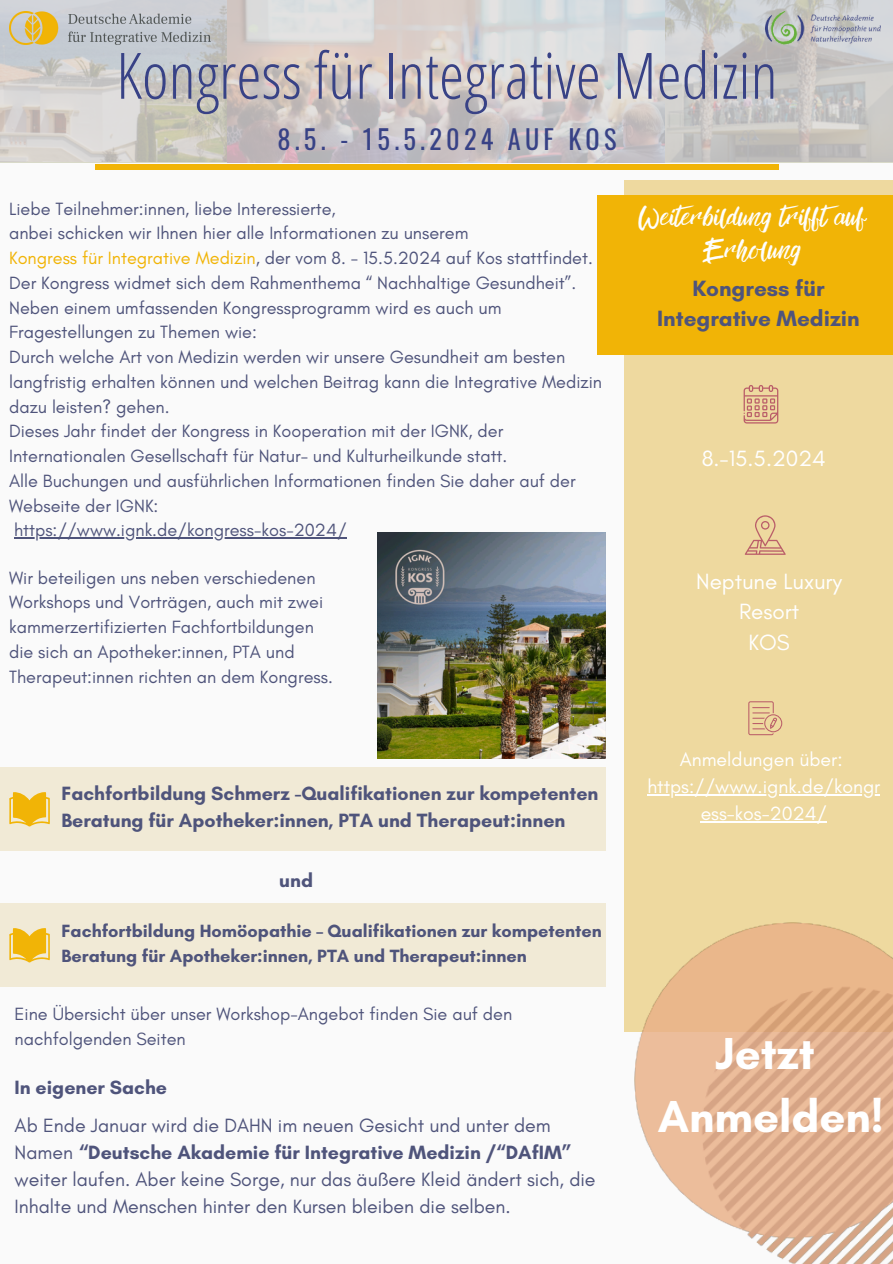
<style>
.page{position:relative;width:893px;height:1264px;background:#fff}
.page>*{position:absolute;margin:0;border:0;box-sizing:border-box;transform-origin:0 0}
.t1{font:300 64.05px "Open Sans Condensed";color:#384286}
.t2{font:700 45.6px "Glacial Indifference";color:#fff}
.t3{font:26.25px "Oswald";letter-spacing:.16em;color:#384286}
.t4{font:24px/32.7px "Rebel";color:#fefefe;text-align:center}
.t5{font:22.5px "Glacial Indifference";color:#fff}
.t6{font:700 22.5px/30.3px "Glacial Indifference";color:#4f547b;text-align:center}
.t7{font:19.5px/27px "Glacial Indifference";color:#4f547b}
.t8{font:700 19.5px/27px "Glacial Indifference";color:#4f547b}
.t9{font:19.5px/27px "Glacial Indifference";color:#fff;text-align:center}
.t10{font:18px/24.8px "Glacial Indifference";color:#4f547b}
.t11{font:700 18px/24.8px "Glacial Indifference";color:#4f547b}
.s1{color:#f1b406}
.s2{font-weight:700}
</style>
<div class="page">
<div style="left:0;top:0;width:892px;height:1263px;background:#fafafa"></div>
<div style="left:623px;top:180px;width:269px;height:851px;background:#eed99f"></div>
<svg style="left:0;top:0;width:892px;height:162px;background:#cfcbca"></svg>
<img style="left:765px;top:11px;width:115px;height:33px">
<img style="left:9px;top:11px;width:202px;height:34px">
<img style="left:378px;top:532px;width:227px;height:227px">
<div style="left:0;top:767px;width:605px;height:83px;background:#f1ead6"></div>
<div style="left:0;top:903px;width:605px;height:83px;background:#f1ead6"></div>
<svg style="left:9px;top:792px;width:41px;height:34px"></svg>
<svg style="left:9px;top:928px;width:41px;height:34px"></svg>
<svg style="left:743px;top:385px;width:35px;height:38px"></svg>
<svg style="left:745px;top:515px;width:40px;height:39px"></svg>
<svg style="left:748px;top:701px;width:34px;height:34px"></svg>
<div style="left:597px;top:195px;width:295px;height:160px;background:#f1b406"></div>
<div style="left:95px;top:164px;width:683px;height:5px;background:#f1b406"></div>
<img style="left:634px;top:922px;width:258px;height:341px">
<hr style="left:14px;top:537px;width:333px;height:1px;background:#4f547b">
<hr style="left:647px;top:794px;width:233px;height:1px;background:#fff">
<hr style="left:700px;top:821px;width:126px;height:1px;background:#fff">
<p class="t1" style="left:116px;top:30px;width:663px">Kongress für Integrative Medizin</p>
<p class="t3" style="left:277px;top:119px;width:340px">8.5. - 15.5.2024 AUF KOS</p>
<p class="t10" style="left:9px;top:196px;width:328px">Liebe Teilnehmer:innen, liebe Interessierte,</p>
<p class="t10" style="left:9px;top:220px;width:461px">anbei schicken wir Ihnen hier alle Informationen zu unserem</p>
<p class="t10" style="left:9px;top:245px;width:585px"><span class="s1">Kongress für Integrative Medizin</span>, der vom 8. - 15.5.2024 auf Kos stattfindet.</p>
<p class="t10" style="left:9px;top:270px;width:568px">Der Kongress widmet sich dem Rahmenthema “ Nachhaltige Gesundheit”.<br>Neben einem umfassenden Kongressprogramm wird es auch um<br>Fragestellungen zu Themen wie:</p>
<p class="t10" style="left:9px;top:344px;width:594px">Durch welche Art von Medizin werden wir unsere Gesundheit am besten langfristig erhalten können und welchen Beitrag kann die Integrative Medizin dazu leisten? gehen.</p>
<p class="t10" style="left:9px;top:418px;width:499px">Dieses Jahr findet der Kongress in Kooperation mit der IGNK, der<br>Internationalen Gesellschaft für Natur- und Kulturheilkunde statt.</p>
<p class="t10" style="left:9px;top:468px;width:568px">Alle Buchungen und ausführlichen Informationen finden Sie daher auf der<br>Webseite der IGNK:</p>
<p class="t10" style="left:14px;top:517px;width:334px">https://www.ignk.de/kongress-kos-2024/</p>
<p class="t10" style="left:9px;top:565px;width:325px">Wir beteiligen uns neben verschiedenen Workshops und Vorträgen, auch mit zwei kammerzertifizierten Fachfortbildungen die sich an Apotheker:innen, PTA und Therapeut:innen richten an dem Kongress.</p>
<p class="t8" style="left:61px;top:779px;width:538px">Fachfortbildung Schmerz -Qualifikationen zur kompetenten<br>Beratung für Apotheker:innen, PTA und Therapeut:innen</p>
<p class="t8" style="left:279px;top:866px;width:35px">und</p>
<p class="t11" style="left:61px;top:918px;width:542px">Fachfortbildung Homöopathie – Qualifikationen zur kompetenten<br>Beratung für Apotheker:innen, PTA und Therapeut:innen</p>
<p class="t10" style="left:15px;top:1001px;width:499px">Eine Übersicht über unser Workshop-Angebot finden Sie auf den nachfolgenden Seiten</p>
<p class="t8" style="left:15px;top:1073px;width:154px">In eigener Sache</p>
<p class="t7" style="left:15px;top:1111px;width:582px">Ab Ende Januar wird die DAHN im neuen Gesicht und unter dem Namen <span class="s2">“Deutsche Akademie für Integrative Medizin /“DAfIM” </span>weiter laufen. Aber keine Sorge, nur das äußere Kleid ändert sich, die Inhalte und Menschen hinter den Kursen bleiben die selben.</p>
<p class="t4" style="left:639px;top:204px;width:228px">Weiterbildung trifftauf<br>Erholung</p>
<p class="t6" style="left:657px;top:273px;width:204px">Kongress für<br>Integrative Medizin</p>
<p class="t5" style="left:701px;top:445px;width:126px">8.-15.5.2024</p>
<p class="t5" style="left:696px;top:567px;width:147px">Neptune Luxury</p>
<p class="t5" style="left:739px;top:598px;width:62px">Resort</p>
<p class="t5" style="left:748px;top:628px;width:43px">KOS</p>
<p class="t9" style="left:679px;top:745px;width:164px">Anmeldungen über:</p>
<p class="t9" style="left:647px;top:772px;width:234px">https://www.ignk.de/kongr ess-kos-2024/</p>
<p class="t2" style="left:715px;top:1025px;width:101px">Jetzt</p>
<p class="t2" style="left:657px;top:1088px;width:227px">Anmelden!</p>
</div>
